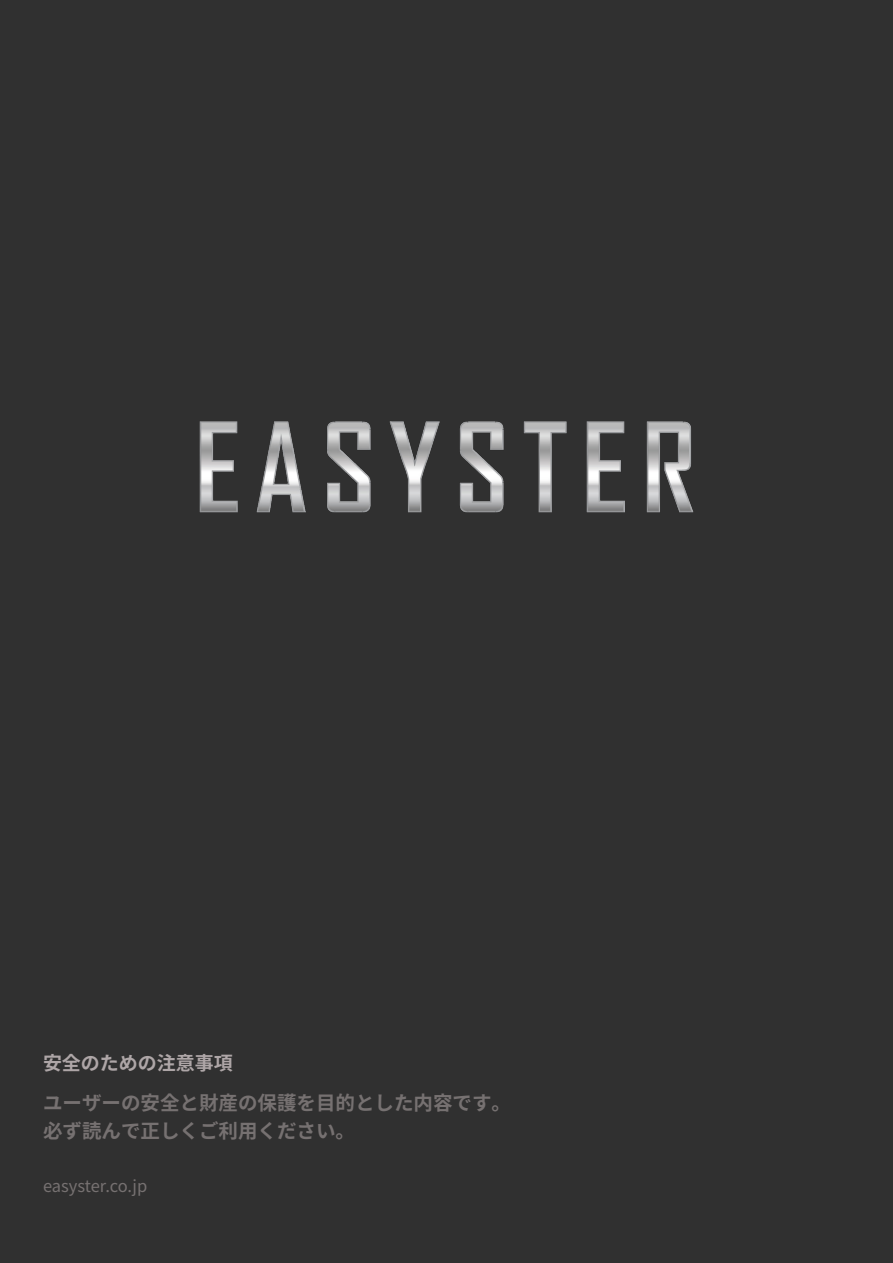
<style>
.page{position:relative;width:893px;height:1263px;background:#303030}
.page>*{position:absolute;margin:0;border:0;box-sizing:border-box;transform-origin:0 0}
.t1{font:700 19.5px/28.7px "Source Han Sans JP";color:#767171}
.t2{font:700 19.05px "Source Han Sans JP";color:#aea6a7}
.t3{font:16.5px "Source Han Sans JP";color:#767171}
</style>
<div class="page">
<img style="left:199px;top:421px;width:39px;height:91px">
<img style="left:256px;top:421px;width:50px;height:91px">
<img style="left:327px;top:421px;width:43px;height:91px">
<img style="left:390px;top:421px;width:50px;height:91px">
<img style="left:459px;top:421px;width:44px;height:91px">
<img style="left:523px;top:421px;width:44px;height:91px">
<img style="left:587px;top:421px;width:38px;height:91px">
<img style="left:647px;top:421px;width:46px;height:91px">
<p class="t2" style="left:43px;top:1052px;width:191px">安全のための注意事項</p>
<p class="t1" style="left:43px;top:1089px;width:469px">ユーザーの安全と財産の保護を目的とした内容です。必ず読んで正しくご利用ください。</p>
<p class="t3" style="left:43px;top:1177px;width:106px">easyster.co.jp</p>
</div>
